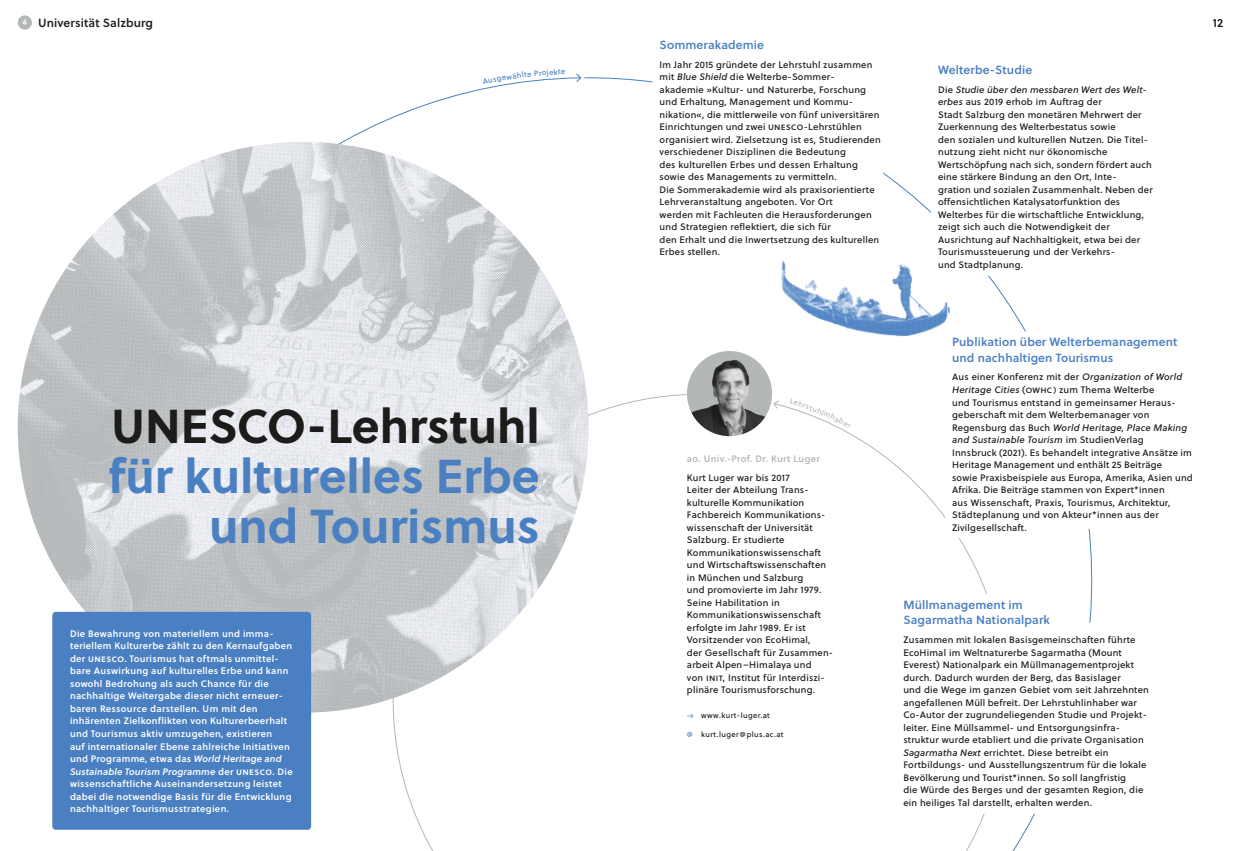
<style>
.page{position:relative;width:1241px;height:851px;background:#fff}
.page>*{position:absolute;margin:0;border:0;box-sizing:border-box;transform-origin:0 0}
.HL_38_40_RB{font:700 47.5px/50px "Soleil";color:#4a80c2;text-align:right}
.HL_38_40_RB-2{font:700 47.5px "Soleil";color:#1c1c1b}
.Projekt_ÜS{font:11.88px/15.6px "Soleil Sb";letter-spacing:.01em;color:#4a80c2}
.UNIVERSITÄT{font:11.88px "Soleil Sb";letter-spacing:.01em;color:#1c1c1b}
.Copy_7_5_10_20{font:9.38px/12.5px "Soleil Bk";letter-spacing:.02em;color:#1c1c1b}
.einleitung{font:9.38px/12.5px "Soleil Sb";letter-spacing:.03em;color:#fff}
.Copy_7_5_10_20-2{font:9.38px "Soleil Sb";letter-spacing:.03em;color:#b4b7b8}
.t1{font:8.12px "Soleil Sb";color:#fff}
.captions_6_7_5_50_bl{font:7.5px "Soleil Bk";letter-spacing:.05em;color:#1c1c1b}
.s1{font-style:italic}
.s2{color:#4a80c2}
</style>
<div class="page">
<img style="left:18px;top:142px;width:570px;height:570px;border-radius:285px">
<img style="left:687px;top:351px;width:85px;height:85px">
<div style="left:18px;top:15px;width:14px;height:15px;background:#b4b7b8;border-radius:50%"></div>
<img style="left:766px;top:260px;width:185px;height:103px">
<div style="left:52px;top:611px;width:259px;height:218px;background:#4a80c2;border-radius:4px"></div>
<svg style="left:789px;top:407px;width:51px;height:21px"></svg>
<svg style="left:507px;top:77px;width:58px;height:7px"></svg>
<p class="t1" style="left:23px;top:16px;width:6px">4</p>
<p class="UNIVERSITÄT" style="left:38px;top:14px;width:116px">Universität Salzburg</p>
<p class="HL_38_40_RB-2" style="left:111px;top:389px;width:430px">UNESCO-Lehrstuhl</p>
<p class="HL_38_40_RB" style="left:108px;top:449px;width:433px">für kulturelles Erbe und Tourismus</p>
<p class="einleitung" style="left:70px;top:627px;width:224px">Die Bewahrung von materiellem und imma&shy;teriellem Kulturerbe zählt zu den Kernaufgaben der unesco. Tourismus hat oftmals unmittel&shy;bare Auswirkung auf kulturelles Erbe und kann sowohl Bedrohung als auch Chance für die nachhaltige Weitergabe dieser nicht erneuer&shy;baren Ressource darstellen. Um mit den inhärenten Zielkonflikten von Kulturerbeerhalt und Tourismus aktiv umzugehen, existieren<br>auf internationaler Ebene zahlreiche Initiativen und Programme, etwa das <span class="s1">World Heritage and Sustainable Tourism Programme</span> der unesco. Die wissenschaftliche Auseinandersetzung leistet dabei die notwendige Basis für die Entwicklung nachhaltiger Tourismusstrategien.</p>
<p class="Projekt_ÜS" style="left:659px;top:36px;width:106px">Sommerakademie</p>
<p class="Copy_7_5_10_20" style="left:659px;top:58px;width:223px">Im Jahr 2015 gründete der Lehrstuhl zusammen mit <span class="s1">Blue Shield</span> die Welterbe-Sommer&shy;akademie »Kultur- und Naturerbe, Forschung und Erhaltung, Management und Kommu&shy;nikation«, die mittlerweile von fünf universitären Einrichtungen und zwei unesco-Lehrstühlen organisiert wird. Zielsetzung ist es, Studierenden verschiedener Disziplinen die Bedeutung<br>des kulturellen Erbes und dessen Erhaltung sowie des Managements zu vermitteln.<br>Die Sommerakademie wird als praxisorientierte Lehrveranstaltung angeboten. Vor Ort<br>werden mit Fachleuten die Herausforderungen und Strategien reflektiert, die sich für<br>den Erhalt und die Inwertsetzung des kulturellen Erbes stellen.</p>
<p class="Projekt_ÜS" style="left:938px;top:61px;width:96px">Welterbe-Studie</p>
<p class="Copy_7_5_10_20" style="left:938px;top:83px;width:216px">Die <span class="s1">Studie über den messbaren Wert des Welt&shy;erbes</span> aus 2019 erhob im Auftrag der<br>Stadt Salzburg den monetären Mehrwert der Zuerkennung des Welterbestatus sowie<br>den sozialen und kulturellen Nutzen. Die Titel&shy;nutzung zieht nicht nur ökonomische Wertschöpfung nach sich, sondern fördert auch eine stärkere Bindung an den Ort, Inte-<br>gration und sozialen Zusammenhalt. Neben der offensichtlichen Katalysatorfunktion des Welterbes für die wirtschaftliche Entwicklung, zeigt sich auch die Notwendigkeit der Ausrichtung auf Nachhaltigkeit, etwa bei der Tourismussteuerung und der Verkehrs-<br>und Stadtplanung.</p>
<p class="UNIVERSITÄT" style="left:1212px;top:14px;width:12px">12</p>
<p class="Copy_7_5_10_20-2" style="left:687px;top:451px;width:134px">ao. Univ.-Prof. Dr. Kurt Luger</p>
<p class="Copy_7_5_10_20" style="left:687px;top:470px;width:146px">Kurt Luger war bis 2017<br>Leiter der Abteilung Trans&shy;kulturelle Kommunikation<br>Fachbereich Kommunikations&shy;wissenschaft der Universität<br>Salzburg. Er studierte<br>Kommunikationswissenschaft und Wirtschaftswissenschaften in München und Salzburg<br>und promovierte im Jahr 1979.<br>Seine Habilitation in<br>Kommunikationswissenschaft erfolgte im Jahr 1989. Er ist<br>Vorsitzender von EcoHimal,<br>der Gesellschaft für Zusammen&shy;arbeit Alpen–Himalaya und<br>von i nit, Institut für Interdiszi&shy;plinäre Tourismusforschung.</p>
<p class="captions_6_7_5_50_bl" style="left:687px;top:709px;width:84px"><span class="s2">→</span> www.kurt-luger.at</p>
<p class="captions_6_7_5_50_bl" style="left:687px;top:728px;width:98px"><span class="s2">@</span> kurt.luger@plus.ac.at</p>
<p class="Projekt_ÜS" style="left:952px;top:333px;width:227px">Publikation über Welterbemanagement und nachhaltigen Tourismus</p>
<p class="Copy_7_5_10_20" style="left:952px;top:370px;width:242px">Aus einer Konferenz mit der <span class="s1">Organization of World Heritage Cities</span> (owhc) zum Thema Welterbe<br>und Tourismus entstand in gemeinsamer Heraus&shy;geberschaft mit dem Welterbemanager von Regensburg das Buch <span class="s1">World Heritage, Place Making and Sustainable Tourism</span> im StudienVerlag<br>Innsbruck (2021). Es behandelt integrative Ansätze im Heritage Management und enthält 25 Beiträge<br>sowie Praxisbeispiele aus Europa, Amerika, Asien und Afrika. Die Beiträge stammen von Expert*innen<br>aus Wissenschaft, Praxis, Tourismus, Architektur, Städteplanung und von Akteur*innen aus der Zivilgesellschaft.</p>
<p class="Projekt_ÜS" style="left:903px;top:596px;width:148px">Müllmanagement im<br>Sagarmatha Nationalpark</p>
<p class="Copy_7_5_10_20" style="left:903px;top:633px;width:247px">Zusammen mit lokalen Basisgemeinschaften führte EcoHimal im Weltnaturerbe Sagarmatha (Mount Everest) Nationalpark ein Müllmanagementprojekt durch. Dadurch wurden der Berg, das Basislager<br>und die Wege im ganzen Gebiet vom seit Jahrzehnten angefallenen Müll befreit. Der Lehrstuhlinhaber war Co-Autor der zugrundeliegenden Studie und Projekt&shy;leiter. Eine Müllsammel- und Entsorgungsinfra&shy;struktur wurde etabliert und die private Organisation <span class="s1">Sagarmatha Next</span> errichtet. Diese betreibt ein Fortbildungs- und Ausstellungszentrum für die lokale Bevölkerung und Tourist*innen. So soll langfristig<br>die Würde des Berges und der gesamten Region, die ein heiliges Tal darstellt, erhalten werden.</p>
</div>
